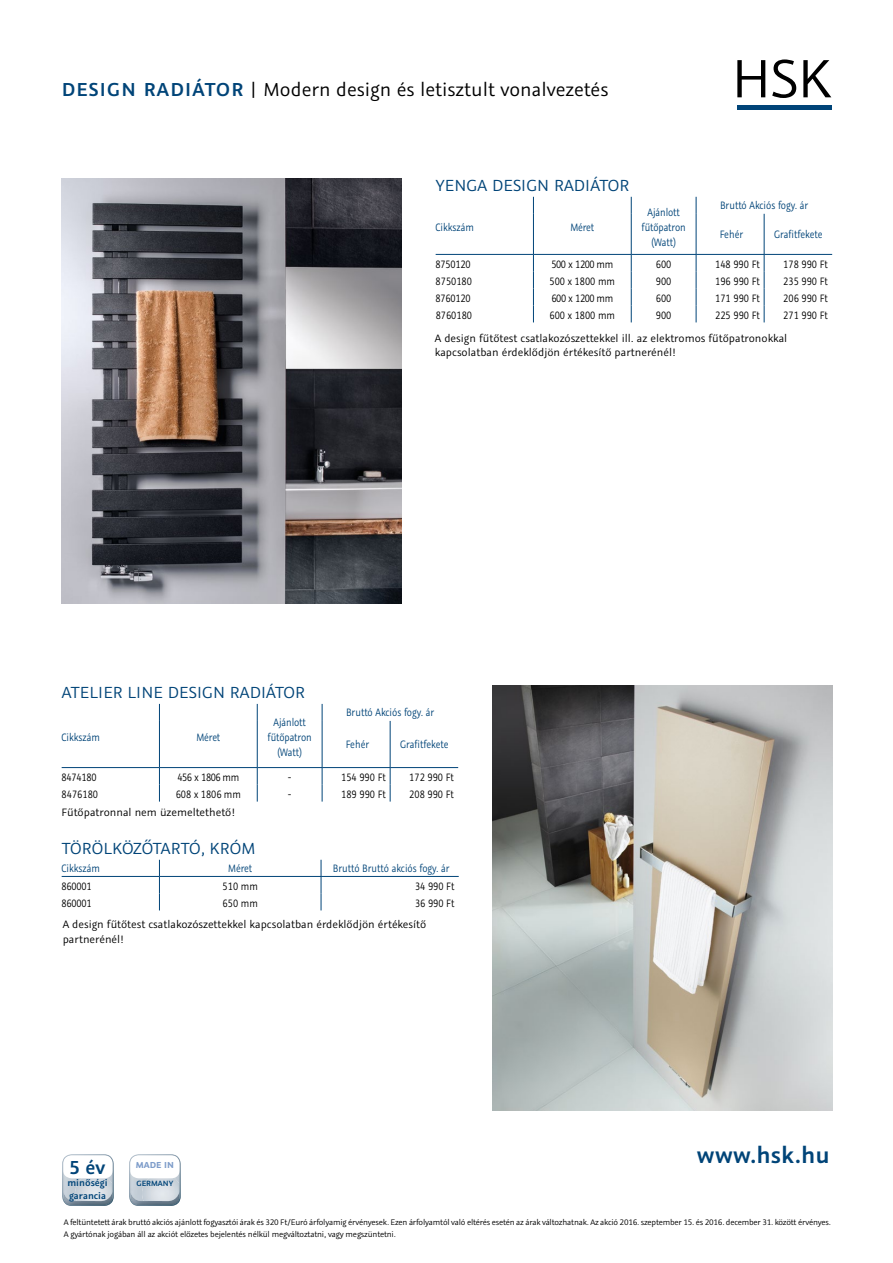
<style>
.page{position:relative;width:893px;height:1263px;background:#fff}
.page>*{position:absolute;margin:0;border:0;box-sizing:border-box;transform-origin:0 0}
.t1{font:600 25.5px "Graublau Sans";color:#004478}
.t2{font:21px "Graublau Sans";color:#000}
.t3{font:600 21px "Graublau Sans";color:#004478}
.t4{font:18px "Graublau Sans";letter-spacing:.01em;color:#004478}
.t5{font:12px/14.4px "Graublau Sans";color:#000}
.t6{font:12px "Graublau Sans";color:#000;scale:.85 1}
.t7{font:12px/15px "Graublau Sans";color:#004478;text-align:center;scale:.85 1}
.t8{font:12px "Graublau Sans";letter-spacing:-.04em;color:#000;scale:.85 1}
.t9{font:12px "Graublau Sans";letter-spacing:-.02em;color:#000;scale:.85 1}
.t10{font:600 10.5px/12.6px "Graublau Sans";color:#004478}
.t11{font:700 9.75px "Graublau Sans";color:#7e9dca}
.t12{font:9px/12px "Graublau Sans";letter-spacing:-.02em;color:#000}
.t13{font:600 8.55px "Graublau Sans";color:#004478}
.s1{font-weight:600;color:#004478}
</style>
<div class="page">
<svg style="left:737px;top:60px;width:28px;height:37px"></svg>
<svg style="left:772px;top:59px;width:24px;height:39px"></svg>
<svg style="left:803px;top:60px;width:28px;height:37px"></svg>
<div style="left:737px;top:105px;width:95px;height:5px;background:#004478"></div>
<img style="left:62px;top:1154px;width:52px;height:52px">
<img style="left:129px;top:1154px;width:52px;height:52px">
<img style="left:62px;top:179px;width:340px;height:425px">
<img style="left:492px;top:686px;width:341px;height:425px">
<hr style="left:696px;top:254px;width:68px;height:1px;background:#004478">
<hr style="left:764px;top:254px;width:68px;height:1px;background:#004478">
<hr style="left:764px;top:214px;width:1px;height:40px;background:#004478">
<hr style="left:436px;top:254px;width:97px;height:1px;background:#004478">
<svg style="left:533px;top:255px;width:1px;height:67px"></svg>
<svg style="left:631px;top:255px;width:1px;height:67px"></svg>
<hr style="left:533px;top:254px;width:98px;height:1px;background:#004478">
<hr style="left:631px;top:254px;width:65px;height:1px;background:#004478">
<svg style="left:533px;top:197px;width:1px;height:17px"></svg>
<svg style="left:631px;top:197px;width:1px;height:17px"></svg>
<svg style="left:696px;top:197px;width:1px;height:17px"></svg>
<hr style="left:533px;top:214px;width:1px;height:40px;background:#004478">
<hr style="left:631px;top:214px;width:1px;height:40px;background:#004478">
<hr style="left:696px;top:214px;width:1px;height:40px;background:#004478">
<svg style="left:696px;top:255px;width:1px;height:67px"></svg>
<svg style="left:764px;top:255px;width:1px;height:67px"></svg>
<hr style="left:322px;top:767px;width:68px;height:1px;background:#004478">
<hr style="left:390px;top:767px;width:68px;height:1px;background:#004478">
<hr style="left:390px;top:721px;width:1px;height:46px;background:#004478">
<hr style="left:62px;top:767px;width:97px;height:1px;background:#004478">
<svg style="left:159px;top:768px;width:1px;height:33px"></svg>
<svg style="left:257px;top:768px;width:1px;height:33px"></svg>
<hr style="left:159px;top:767px;width:98px;height:1px;background:#004478">
<hr style="left:257px;top:767px;width:65px;height:1px;background:#004478">
<svg style="left:159px;top:704px;width:1px;height:17px"></svg>
<svg style="left:257px;top:704px;width:1px;height:17px"></svg>
<svg style="left:322px;top:704px;width:1px;height:17px"></svg>
<hr style="left:159px;top:721px;width:1px;height:46px;background:#004478">
<hr style="left:257px;top:721px;width:1px;height:46px;background:#004478">
<hr style="left:322px;top:721px;width:1px;height:46px;background:#004478">
<svg style="left:322px;top:768px;width:1px;height:33px"></svg>
<svg style="left:390px;top:768px;width:1px;height:33px"></svg>
<hr style="left:62px;top:876px;width:97px;height:1px;background:#004478">
<hr style="left:159px;top:876px;width:162px;height:1px;background:#004478">
<hr style="left:321px;top:876px;width:138px;height:1px;background:#004478">
<svg style="left:159px;top:860px;width:1px;height:50px"></svg>
<svg style="left:321px;top:860px;width:1px;height:50px"></svg>
<h2 class="t2" style="left:62px;top:77px;width:548px"><span class="s1">DESIGN RADIÁTOR</span> | Modern design és letisztult vonalvezetés</h2>
<h3 class="t4" style="left:436px;top:174px;width:195px">YENGA DESIGN RADIÁTOR</h3>
<h3 class="t7" style="left:436px;top:219px;width:47px">Cikkszám</h3>
<h3 class="t7" style="left:570px;top:219px;width:30px">Méret</h3>
<h3 class="t7" style="left:642px;top:204px;width:53px">Ajánlott fűtőpatron (Watt)</h3>
<h3 class="t7" style="left:720px;top:198px;width:105px">Bruttó Akciós fogy. ár</h3>
<h3 class="t7" style="left:720px;top:227px;width:29px">Fehér</h3>
<h3 class="t7" style="left:774px;top:227px;width:59px">Grafitfekete</h3>
<h3 class="t9" style="left:436px;top:257px;width:43px">8750120</h3>
<h3 class="t8" style="left:551px;top:257px;width:74px">500 x 1200 mm</h3>
<h3 class="t6" style="left:656px;top:257px;width:20px">600</h3>
<h3 class="t6" style="left:715px;top:257px;width:54px">148 990 Ft</h3>
<h3 class="t6" style="left:783px;top:257px;width:54px">178 990 Ft</h3>
<h3 class="t6" style="left:436px;top:274px;width:44px">8750180</h3>
<h3 class="t6" style="left:550px;top:274px;width:79px">500 x 1800 mm</h3>
<h3 class="t6" style="left:656px;top:274px;width:20px">900</h3>
<h3 class="t6" style="left:715px;top:274px;width:54px">196 990 Ft</h3>
<h3 class="t6" style="left:783px;top:274px;width:54px">235 990 Ft</h3>
<h3 class="t9" style="left:436px;top:291px;width:43px">8760120</h3>
<h3 class="t8" style="left:551px;top:291px;width:74px">600 x 1200 mm</h3>
<h3 class="t6" style="left:656px;top:291px;width:20px">600</h3>
<h3 class="t6" style="left:715px;top:291px;width:54px">171 990 Ft</h3>
<h3 class="t6" style="left:783px;top:291px;width:54px">206 990 Ft</h3>
<h3 class="t6" style="left:436px;top:308px;width:44px">8760180</h3>
<h3 class="t6" style="left:550px;top:308px;width:79px">600 x 1800 mm</h3>
<h3 class="t6" style="left:656px;top:308px;width:20px">900</h3>
<h3 class="t6" style="left:715px;top:308px;width:54px">225 990 Ft</h3>
<h3 class="t6" style="left:783px;top:308px;width:54px">271 990 Ft</h3>
<h3 class="t5" style="left:435px;top:331px;width:354px">A design fűtőtest csatlakozószettekkel ill. az elektromos fűtőpatronokkal kapcsolatban érdeklődjön értékesítő partnerénél!</h3>
<h3 class="t4" style="left:62px;top:681px;width:245px">ATELIER LINE DESIGN RADIÁTOR</h3>
<h3 class="t7" style="left:62px;top:729px;width:47px">Cikkszám</h3>
<h3 class="t7" style="left:196px;top:729px;width:30px">Méret</h3>
<h3 class="t7" style="left:268px;top:714px;width:53px">Ajánlott fűtőpatron (Watt)</h3>
<h3 class="t7" style="left:346px;top:705px;width:105px">Bruttó Akciós fogy. ár</h3>
<h3 class="t7" style="left:346px;top:737px;width:29px">Fehér</h3>
<h3 class="t7" style="left:400px;top:737px;width:59px">Grafitfekete</h3>
<h3 class="t6" style="left:62px;top:770px;width:43px">8474180</h3>
<h3 class="t6" style="left:177px;top:770px;width:74px">456 x 1806 mm</h3>
<h3 class="t6" style="left:288px;top:770px;width:6px">-</h3>
<h3 class="t6" style="left:341px;top:770px;width:54px">154 990 Ft</h3>
<h3 class="t6" style="left:409px;top:770px;width:54px">172 990 Ft</h3>
<h3 class="t6" style="left:62px;top:787px;width:44px">8476180</h3>
<h3 class="t6" style="left:176px;top:787px;width:78px">608 x 1806 mm</h3>
<h3 class="t6" style="left:288px;top:787px;width:6px">-</h3>
<h3 class="t6" style="left:341px;top:787px;width:54px">189 990 Ft</h3>
<h3 class="t6" style="left:409px;top:787px;width:54px">208 990 Ft</h3>
<h3 class="t5" style="left:62px;top:805px;width:175px">Fűtőpatronnal nem üzemeltethető!</h3>
<h3 class="t4" style="left:62px;top:837px;width:195px">TÖRÖLKÖZŐTARTÓ, KRÓM</h3>
<h3 class="t7" style="left:62px;top:861px;width:47px">Cikkszám</h3>
<h3 class="t7" style="left:228px;top:861px;width:30px">Méret</h3>
<h3 class="t7" style="left:333px;top:861px;width:139px">Bruttó Bruttó akciós fogy. ár</h3>
<h3 class="t6" style="left:62px;top:879px;width:37px">860001</h3>
<h3 class="t6" style="left:223px;top:879px;width:43px">510 mm</h3>
<h3 class="t6" style="left:415px;top:879px;width:48px">34 990 Ft</h3>
<h3 class="t6" style="left:62px;top:896px;width:37px">860001</h3>
<h3 class="t6" style="left:223px;top:896px;width:43px">650 mm</h3>
<h3 class="t6" style="left:415px;top:896px;width:48px">36 990 Ft</h3>
<h3 class="t5" style="left:63px;top:917px;width:365px">A design fűtőtest csatlakozószettekkel kapcsolatban érdeklődjön értékesítő partnerénél!</h3>
<h2 class="t3" style="left:70px;top:1154px;width:37px">5 év</h2>
<p class="t11" style="left:136px;top:1159px;width:39px">MADE IN</p>
<p class="t13" style="left:136px;top:1178px;width:38px">GERMANY</p>
<p class="t10" style="left:67px;top:1176px;width:42px">minőségi garancia</p>
<h1 class="t1" style="left:697px;top:1139px;width:134px">www.hsk.hu</h1>
<p class="t12" style="left:64px;top:1216px;width:769px">A feltüntetett árak bruttó akciós ajánlott fogyasztói árak és 320 Ft/Euró árfolyamig érvényesek. Ezen árfolyamtól való eltérés esetén az árak változhatnak. Az akció 2016. szeptember 15. és 2016. december 31. között érvényes.<br>A gyártónak jogában áll az akciót előzetes bejelentés nélkül megváltoztatni, vagy megszüntetni.</p>
</div>
